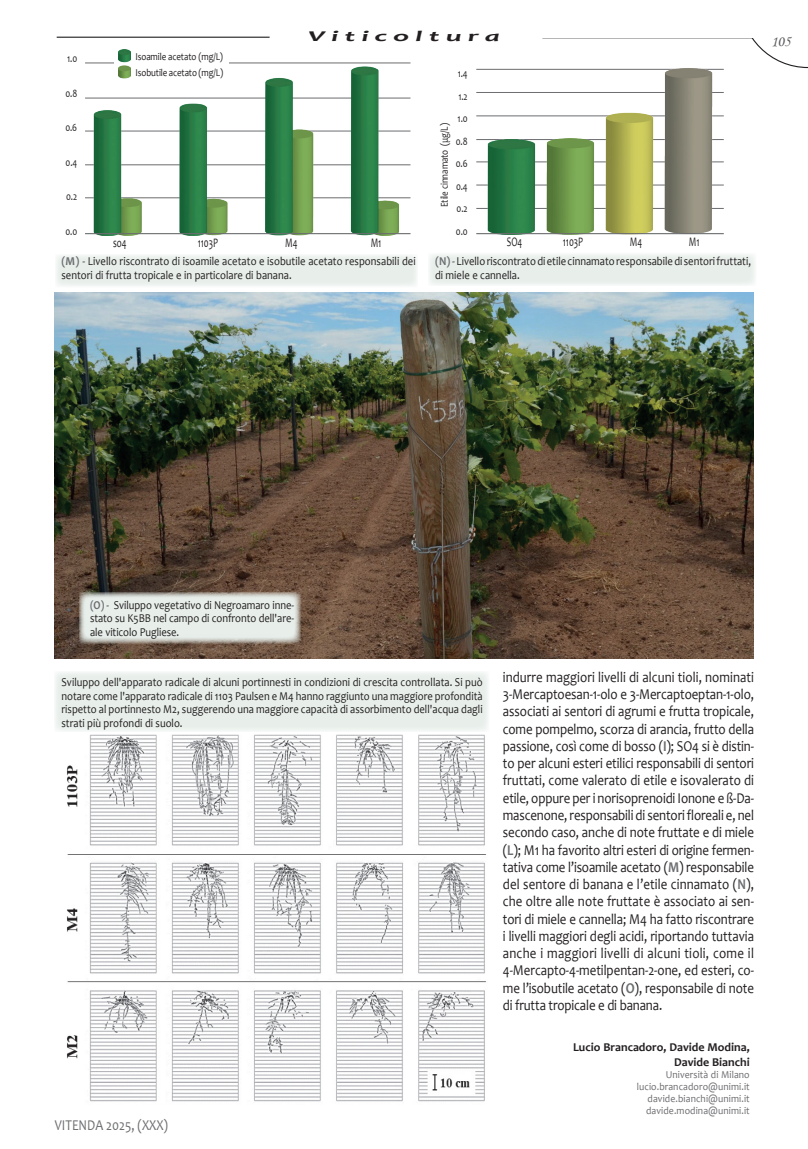
<style>
.page{position:relative;width:808px;height:1149px;background:#fff}
.page>*{position:absolute;margin:0;border:0;box-sizing:border-box;transform-origin:0 0}
.t1{font:15px/17.2px "Candara";letter-spacing:-.01em;color:#231f20;text-align:justify;scale:.86 1}
.t2{font:15px "Candara";color:#6c6d70;scale:.85 1}
.t3{font:italic 700 15px "Candara";letter-spacing:.2em;color:#231f20;scale:2 1}
.t4{font:15px "Monotype Corsiva";color:#57585a}
.t5{font:13.05px "Candara";letter-spacing:-.01em;color:#231f20;scale:.68 1}
.t6{font:12px/13.5px "Candara";color:#231f20;scale:.88 1}
.t7{font:700 12px/14.4px "Candara";color:#231f20;text-align:right}
.t8{font:10.95px/22.5px "Candara";color:#231f20;text-align:justify;scale:.81 1}
.t9{font:10.5px/12px "Candara";letter-spacing:.01em;color:#6c6d70;text-align:right;scale:.93 1}
.t10{font:10.5px/15.9px "Candara";letter-spacing:-.01em;color:#231f20;scale:.85 1}
.s1{font-weight:700;color:#6c6d70}
</style>
<div class="page">
<img style="left:476px;top:68px;width:248px;height:165px">
<img style="left:67px;top:734px;width:419px;height:368px">
<img style="left:54px;top:293px;width:700px;height:365px">
<div style="left:55px;top:254px;width:363px;height:33px;background:#e8efeb"></div>
<div style="left:428px;top:253px;width:328px;height:33px;background:#e8efeb"></div>
<div style="left:54px;top:670px;width:435px;height:61px;background:#e8efeb"></div>
<svg style="left:79px;top:592px;width:221px;height:51px;background:#dbe0db"></svg>
<img style="left:85px;top:63px;width:326px;height:172px">
<hr style="left:476px;top:233px;width:248px;height:1px;background:#6c6d70">
<hr style="left:85px;top:233px;width:325px;height:1px;background:#6c6d70">
<div style="left:114px;top:46px;width:115px;height:36px;background:#fff"></div>
<img style="left:118px;top:50px;width:13px;height:29px">
<hr style="left:57px;top:37px;width:213px;height:1px;background:#231f20">
<svg style="left:740px;top:38px;width:68px;height:30px"></svg>
<hr style="left:542px;top:37px;width:210px;height:1px;background:#231f20">
<p class="t8" style="left:67px;top:47px;width:14px">1.0</p>
<p class="t8" style="left:65px;top:82px;width:16px">0.8</p>
<p class="t8" style="left:65px;top:116px;width:16px">0.6</p>
<p class="t8" style="left:66px;top:151px;width:16px">0.4</p>
<p class="t8" style="left:66px;top:185px;width:15px">0.2</p>
<p class="t8" style="left:65px;top:220px;width:16px">0.0</p>
<p class="t10" style="left:135px;top:48px;width:105px">Isoamile acetato (mg/L)<br>Isobutile acetato (mg/L)</p>
<p class="t3" style="left:308px;top:26px;width:97px">Viticoltura</p>
<p class="t8" style="left:456px;top:62px;width:16px">1.4<br>1.2<br>1.0<br>0.8<br>0.6<br>0.4<br>0.2<br>0.0</p>
<p class="t10" style="left:436px;top:207px;width:100px;rotate:-90deg">Etile cinnamato (μg/L)</p>
<p class="t5" style="left:113px;top:235px;width:21px">so4</p>
<p class="t5" style="left:198px;top:235px;width:31px">1103P</p>
<p class="t5" style="left:285px;top:235px;width:20px">M4</p>
<p class="t5" style="left:371px;top:235px;width:17px">M1</p>
<p class="t5" style="left:507px;top:233px;width:24px">SO4</p>
<p class="t5" style="left:563px;top:233px;width:31px">1103P</p>
<p class="t5" style="left:630px;top:233px;width:20px">M4</p>
<p class="t5" style="left:689px;top:233px;width:17px">M1</p>
<p class="t6" style="left:62px;top:254px;width:404px"><span class="s1">(M) -</span> Livello riscontrato di isoamile acetato e isobutile acetato responsabili dei sentori di frutta tropicale e in particolare di banana.</p>
<p class="t6" style="left:435px;top:254px;width:361px"><span class="s1">(N) -</span> Livello riscontrato di etile cinnamato responsabile di sentori fruttati, di miele e cannella.</p>
<p class="t4" style="left:771px;top:33px;width:21px">105</p>
<p class="t6" style="left:90px;top:598px;width:233px;text-align:justify"><span class="s1">(O) -</span> Sviluppo vegetativo di Negroamaro inne&shy;stato su K5BB nel campo di confronto dell'are&shy;ale viticolo Pugliese.</p>
<p class="t6" style="left:62px;top:675px;width:480px;text-align:justify">Sviluppo dell'apparato radicale di alcuni portinnesti in condizioni di crescita controllata. Si può notare come l'apparato radicale di 1103 Paulsen e M4 hanno raggiunto una maggiore profondità rispetto al portinnesto M2, suggerendo una maggiore capacità di assorbimento dell'acqua dagli strati più profondi di suolo.</p>
<p class="t2" style="left:55px;top:1115px;width:134px">VITENDA 2025, (XXX)</p>
<p class="t1" style="left:503px;top:668px;width:294px">indurre maggiori livelli di alcuni tioli, nominati 3-Mercaptoesan-1-olo e 3-Mercaptoeptan-1-olo, associati ai sentori di agrumi e frutta tropicale, come pompelmo, scorza di arancia, frutto della passione, così come di bosso (<span class="s1">I</span>); SO4 si è distin&shy;to per alcuni esteri etilici responsabili di sentori fruttati, come valerato di etile e isovalerato di etile, oppure per i norisoprenoidi Ionone e ß-Da&shy;mascenone, responsabili di sentori floreali e, nel secondo caso, anche di note fruttate e di miele (<span class="s1">L</span>); M1 ha favorito altri esteri di origine fermen&shy;tativa come l’isoamile acetato (<span class="s1">M</span>) responsabile del sentore di banana e l’etile cinnamato (<span class="s1">N</span>), che oltre alle note fruttate è associato ai sen&shy;tori di miele e cannella; M4 ha fatto riscontrare i livelli maggiori degli acidi, riportando tuttavia anche i maggiori livelli di alcuni tioli, come il 4-Mercapto-4-metilpentan-2-one, ed esteri, co&shy;me l’isobutile acetato (<span class="s1">O</span>), responsabile di note di frutta tropicale e di banana.</p>
<p class="t7" style="left:573px;top:1039px;width:178px">Lucio Brancadoro, Davide Modina,<br>Davide Bianchi</p>
<p class="t9" style="left:637px;top:1067px;width:123px">Università di Milano lucio.brancadoro@unimi.it davide.bianchi@unimi.it davide.modina@unimi.it</p>
</div>
